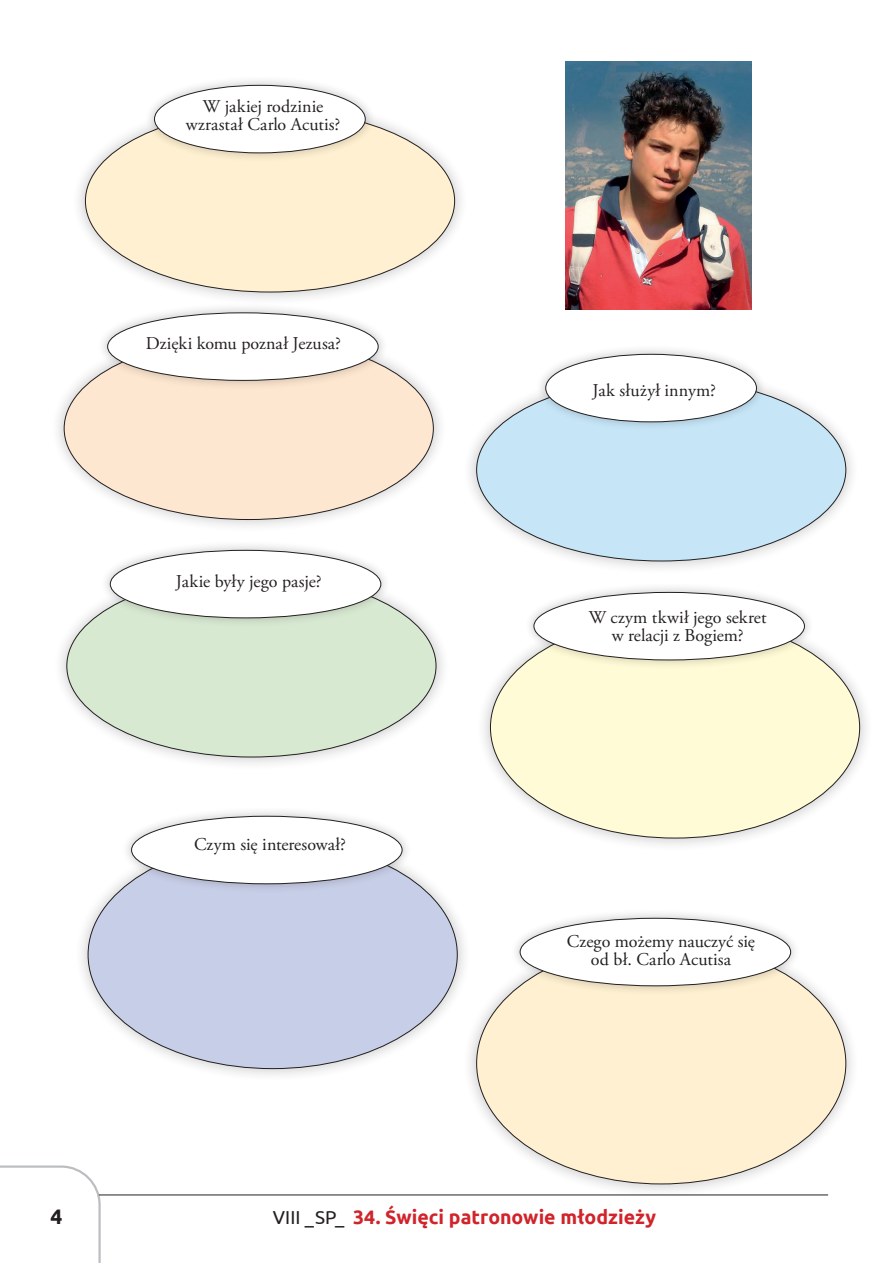
<style>
.page{position:relative;width:893px;height:1263px;background:#fff}
.page>*{position:absolute;margin:0;border:0;box-sizing:border-box;transform-origin:0 0}
.t1{font:700 21px "Ubuntu";color:#231f20}
.t2{font:700 19.5px "Ubuntu";color:#d1232a}
.t3{font:18px/18px "Adobe Garamond Pro";color:#231f20;text-align:center}
.s1{font-weight:400;font-size:18.75px;color:#231f20}
</style>
<div class="page">
<svg style="left:0;top:1165px;width:101px;height:98px"></svg>
<hr style="left:99px;top:1195px;width:729px;height:1px;background:#231f20">
<img style="left:566px;top:61px;width:185px;height:249px">
<div style="left:463px;top:365px;width:397px;height:210px;background:#231f20;opacity:.2"></div>
<div style="left:477px;top:379px;width:369px;height:182px;background:#c6e6f8;border-radius:50%"></div>
<div style="left:50px;top:323px;width:397px;height:211px;background:#231f20;opacity:.2"></div>
<div style="left:64px;top:337px;width:369px;height:182px;background:#fee7d0;border-radius:50%"></div>
<div style="left:476px;top:603px;width:398px;height:249px;background:#231f20;opacity:.2"></div>
<div style="left:490px;top:617px;width:370px;height:221px;background:#fffbd6;border-radius:50%"></div>
<div style="left:53px;top:561px;width:397px;height:210px;background:#231f20;opacity:.2"></div>
<div style="left:67px;top:575px;width:369px;height:182px;background:#d8e9d2;border-radius:50%"></div>
<div style="left:462px;top:928px;width:398px;height:270px;background:#231f20;opacity:.2"></div>
<div style="left:477px;top:943px;width:369px;height:241px;background:#fef0d0;border-radius:50%"></div>
<div style="left:74px;top:826px;width:397px;height:256px;background:#231f20;opacity:.2"></div>
<div style="left:88px;top:841px;width:369px;height:227px;background:#c7cee7;border-radius:50%"></div>
<div style="left:72px;top:96px;width:397px;height:210px;background:#231f20;opacity:.2"></div>
<div style="left:85px;top:110px;width:370px;height:182px;background:#fef0d0;border-radius:50%"></div>
<div style="left:535px;top:344px;width:231px;height:88px;background:#231f20;opacity:.2"></div>
<div style="left:546px;top:354px;width:210px;height:68px;background:#fff;border-radius:50%"></div>
<div style="left:98px;top:302px;width:290px;height:89px;background:#231f20;opacity:.2"></div>
<div style="left:108px;top:313px;width:270px;height:67px;background:#fff;border-radius:50%"></div>
<div style="left:524px;top:582px;width:291px;height:88px;background:#231f20;opacity:.2"></div>
<div style="left:534px;top:592px;width:270px;height:68px;background:#fff;border-radius:50%"></div>
<div style="left:100px;top:540px;width:291px;height:88px;background:#231f20;opacity:.2"></div>
<div style="left:110px;top:550px;width:271px;height:68px;background:#fff;border-radius:50%"></div>
<div style="left:510px;top:908px;width:291px;height:88px;background:#231f20;opacity:.2"></div>
<div style="left:520px;top:918px;width:271px;height:68px;background:#fff;border-radius:50%"></div>
<div style="left:122px;top:806px;width:290px;height:88px;background:#231f20;opacity:.2"></div>
<div style="left:132px;top:816px;width:270px;height:68px;background:#fff;border-radius:50%"></div>
<div style="left:144px;top:75px;width:231px;height:88px;background:#231f20;opacity:.2"></div>
<div style="left:154px;top:85px;width:211px;height:68px;background:#fff;border-radius:50%"></div>
<p class="t3" style="left:186px;top:98px;width:156px">W jakiej rodzinie wzrastał Carlo Acutis?</p>
<p class="t3" style="left:146px;top:335px;width:197px">Dzięki komu poznał Jezusa?</p>
<p class="t3" style="left:176px;top:573px;width:147px">Jakie były jego pasje?</p>
<p class="t3" style="left:194px;top:836px;width:153px">Czym się interesował?</p>
<p class="t3" style="left:593px;top:382px;width:125px">Jak służył innym?</p>
<p class="t3" style="left:589px;top:609px;width:179px">W czym tkwił jego sekret w relacji z Bogiem?</p>
<p class="t3" style="left:567px;top:933px;width:190px">Czego możemy nauczyć się od bł. Carlo Acutisa</p>
<p class="t1" style="left:50px;top:1204px;width:13px">4</p>
<p class="t2" style="left:273px;top:1205px;width:385px"><span class="s1">VIII _SP_</span> 34. Święci patronowie młodzieży</p>
</div>
